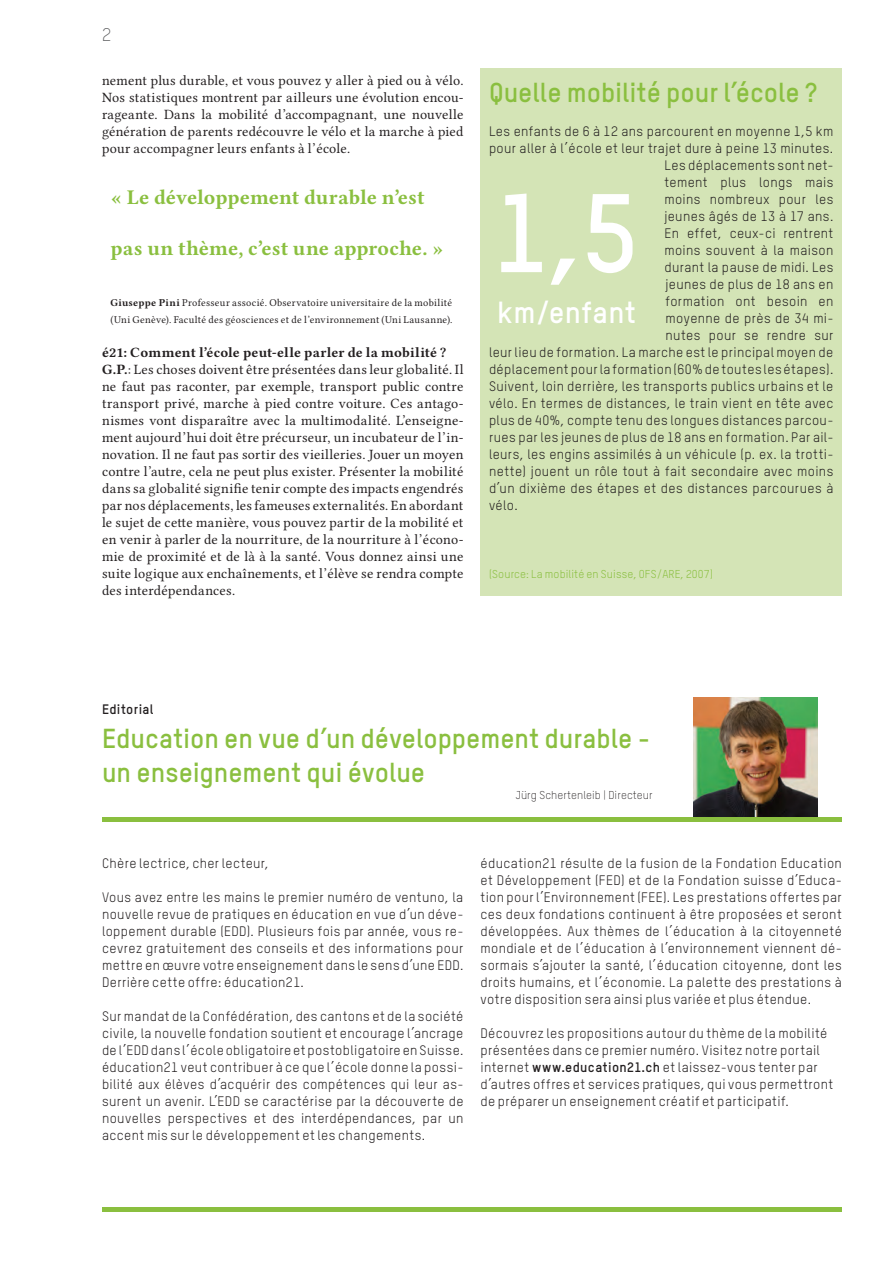
<style>
.page{position:relative;width:893px;height:1263px;background:#fff}
.page>*{position:absolute;margin:0;border:0;box-sizing:border-box;transform-origin:0 0}
.t1{font:700 109.5px "TSTARPRO";color:#fff}
.t2{font:700 30px "TSTARPRO";letter-spacing:.025em;color:#fff}
.t3{font:700 27px/34px "TSTARPRO";color:#8abf3f}
.t4{font:21px "Lin Libertine OB";color:#8abf3f}
.t5{font:300 18px "TSTARPRO";color:#57585a}
.t6{font:14.25px/17px "Lin Libertine O";letter-spacing:.015em;color:#231f20;text-align:justify}
.t7{font:14.25px "Lin Libertine OB";letter-spacing:.005em;color:#231f20}
.t8{font:13.5px/17px "TSTARPRO";letter-spacing:.025em;color:#231f20;text-align:justify}
.t9{font:700 13.5px "TSTARPRO";letter-spacing:.03em;color:#231f20}
.t10{font:11.25px "TSTARPRO";letter-spacing:.01em;color:#8abf3f}
.t11{font:300 11.25px "TSTARPRO";letter-spacing:.01em;color:#231f20}
.t12{font:10.5px/17px "Lin Libertine O";letter-spacing:.025em;color:#231f20}
.s1{font-family:"Lin Libertine OB"}
.s2{font-weight:700}
</style>
<div class="page">
<div style="left:480px;top:68px;width:362px;height:527px;background:#d4e4b6"></div>
<img style="left:694px;top:697px;width:124px;height:120px">
<hr style="left:102px;top:1208px;width:740px;height:4px;background:#8abf3f">
<hr style="left:102px;top:817px;width:740px;height:4px;background:#8abf3f">
<h3 class="t5" style="left:102px;top:24px;width:11px">2</h3>
<p class="t6" style="left:102px;top:70px;width:363px">nement plus durable, et vous pouvez y aller à pied ou à vélo.<br>Nos statistiques montrent par ailleurs une évolution encou&shy;rageante. Dans la mobilité d’accompagnant, une nouvelle génération de parents redécouvre le vélo et la marche à pied pour accompagner leurs enfants à l’école.</p>
<h3 class="t4" style="left:111px;top:183px;width:316px">« Le développement durable n’est</h3>
<h3 class="t4" style="left:111px;top:234px;width:335px">pas un thème, c’est une approche. »</h3>
<p class="t12" style="left:111px;top:293px;width:344px"><span class="s1">Giuseppe Pini</span> Professeur associé. Observatoire universitaire de la mobilité (Uni Genève). Faculté des géosciences et de l’environnement (Uni Lausanne).</p>
<p class="t7" style="left:102px;top:343px;width:346px">é21: Comment l’école peut-elle parler de la mobilité ?</p>
<p class="t6" style="left:102px;top:360px;width:363px"><span class="s1">G.P.</span>: Les choses doivent être présentées dans leur globalité. Il ne faut pas raconter, par exemple, transport public contre transport privé, marche à pied contre voiture. Ces antago&shy;nismes vont disparaître avec la multimodalité. L’enseigne&shy;ment aujourd’hui doit être précurseur, un incubateur de l’in&shy;novation. Il ne faut pas sortir des vieilleries. Jouer un moyen contre l’autre, cela ne peut plus exister. Présenter la mobilité dans sa globalité signifie tenir compte des impacts engendrés par nos déplacements, les fameuses externalités. En abordant le sujet de cette manière, vous pouvez partir de la mobilité et en venir à parler de la nourriture, de la nourriture à l’écono&shy;mie de proximité et de là à la santé. Vous donnez ainsi une suite logique aux enchaînements, et l’élève se rendra compte des interdépendances.</p>
<h3 class="t3" style="left:489px;top:75px;width:330px">Quelle mobilité pour l’école ?</h3>
<p class="t8" style="left:489px;top:123px;width:346px">Les enfants de 6 à 12 ans parcourent en moyenne 1,5 km</p>
<p class="t8" style="left:489px;top:140px;width:346px">pour aller à l’école et leur trajet dure à peine 13 minutes.</p>
<p class="t8" style="left:664px;top:157px;width:171px">Les déplacements sont net-</p>
<p class="t8" style="left:664px;top:174px;width:170px">tement plus longs mais</p>
<p class="t8" style="left:664px;top:191px;width:170px">moins nombreux pour les</p>
<p class="t8" style="left:664px;top:208px;width:170px">jeunes âgés de 13 à 17 ans.</p>
<p class="t8" style="left:664px;top:225px;width:170px">En effet, ceux-ci rentrent</p>
<p class="t8" style="left:664px;top:242px;width:170px">moins souvent à la maison</p>
<p class="t8" style="left:664px;top:259px;width:171px">durant la pause de midi. Les</p>
<p class="t8" style="left:665px;top:276px;width:169px">jeunes de plus de 18 ans en</p>
<p class="t8" style="left:665px;top:293px;width:169px">formation ont besoin en</p>
<p class="t8" style="left:665px;top:310px;width:169px">moyenne de près de 34 mi-</p>
<p class="t8" style="left:665px;top:327px;width:169px">nutes pour se rendre sur</p>
<p class="t8" style="left:489px;top:344px;width:346px">leur lieu de formation. La marche est le principal moyen de</p>
<p class="t8" style="left:489px;top:361px;width:346px">déplacement pour la formation (60% de toutes les étapes).</p>
<p class="t8" style="left:489px;top:378px;width:346px">Suivent, loin derrière, les transports publics urbains et le</p>
<p class="t8" style="left:489px;top:395px;width:346px">vélo. En termes de distances, le train vient en tête avec</p>
<p class="t8" style="left:489px;top:412px;width:346px">plus de 40%, compte tenu des longues distances parcou-</p>
<p class="t8" style="left:489px;top:429px;width:346px">rues par les jeunes de plus de 18 ans en formation. Par ail-</p>
<p class="t8" style="left:489px;top:446px;width:346px">leurs, les engins assimilés à un véhicule (p. ex. la trotti-</p>
<p class="t8" style="left:489px;top:463px;width:346px">nette) jouent un rôle tout à fait secondaire avec moins</p>
<p class="t8" style="left:489px;top:480px;width:346px">d’un dixième des étapes et des distances parcourues à</p>
<p class="t8" style="left:489px;top:497px;width:30px">vélo.</p>
<h1 class="t1" style="left:493px;top:164px;width:146px">1,5</h1>
<h2 class="t2" style="left:497px;top:294px;width:140px">km/enfant</h2>
<p class="t10" style="left:489px;top:567px;width:225px">(Source: La mobilité en Suisse, OFS/ARE, 2007)</p>
<p class="t9" style="left:102px;top:701px;width:53px">Editorial</p>
<h3 class="t3" style="left:102px;top:721px;width:550px">Education en vue d’un développement durable - un enseignement qui évolue</h3>
<p class="t11" style="left:516px;top:789px;width:138px">Jürg Schertenleib | Directeur</p>
<p class="t8" style="left:102px;top:854px;width:168px">Chère lectrice, cher lecteur,</p>
<p class="t8" style="left:102px;top:888px;width:363px">Vous avez entre les mains le premier numéro de ventuno, la nouvelle revue de pratiques en éducation en vue d’un déve&shy;loppement durable (EDD). Plusieurs fois par année, vous re&shy;cevrez gratuitement des conseils et des informations pour mettre en œuvre votre enseignement dans le sens d’une EDD.<br>Derrière cette offre: éducation21.</p>
<p class="t8" style="left:102px;top:1007px;width:363px">Sur mandat de la Confédération, des cantons et de la société civile, la nouvelle fondation soutient et encourage l’ancrage de l’EDD dans l’école obligatoire et postobligatoire en Suisse. éducation21 veut contribuer à ce que l’école donne la possi&shy;bilité aux élèves d’acquérir des compétences qui leur as&shy;surent un avenir. L’EDD se caractérise par la découverte de nouvelles perspectives et des interdépendances, par un accent mis sur le développement et les changements.</p>
<p class="t8" style="left:480px;top:854px;width:363px">éducation21 résulte de la fusion de la Fondation Education et Développement (FED) et de la Fondation suisse d’Educa&shy;tion pour l’Environnement (FEE). Les prestations offertes par ces deux fondations continuent à être proposées et seront développées. Aux thèmes de l’éducation à la citoyenneté mondiale et de l’éducation à l’environnement viennent dé&shy;sormais s’ajouter la santé, l’éducation citoyenne, dont les droits humains, et l’économie. La palette des prestations à votre disposition sera ainsi plus variée et plus étendue.</p>
<p class="t8" style="left:480px;top:1024px;width:354px;text-align:left">Découvrez les propositions autour du thème de la mobilité présentées dans ce premier numéro. Visitez notre portail internet <span class="s2">www.education21.ch</span> et laissez-vous tenter par d’autres offres et services pratiques, qui vous permettront de préparer un enseignement créatif et participatif.</p>
</div>
